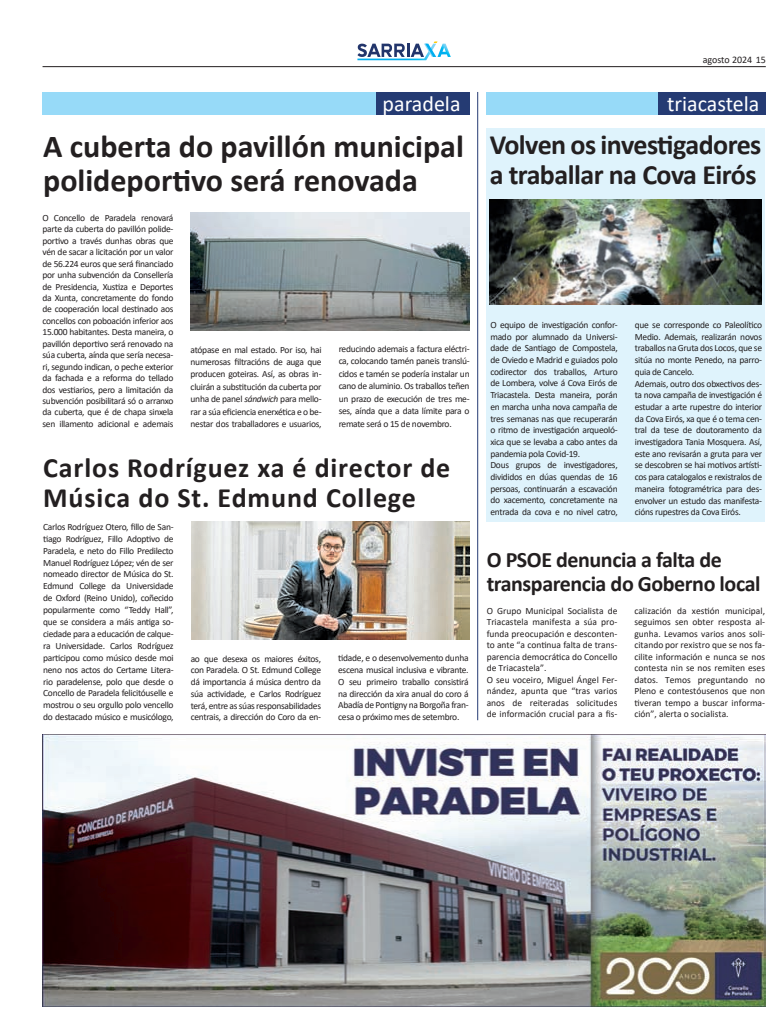
<style>
.page{position:relative;width:780px;height:1035px;background:#fff}
.page>*{position:absolute;margin:0;border:0;box-sizing:border-box;transform-origin:0 0}
.t1{font:700 32px/34px "Calibri";color:#231f20}
.t2{font:700 28px/30px "Calibri";letter-spacing:.02em;color:#231f20}
.t3{font:700 28px/30px "Calibri";letter-spacing:-.02em;color:#231f20}
.t4{font:700 22px/24px "Calibri";letter-spacing:-.02em;color:#231f20}
.t5{font:22px "Calibri";color:#fff}
.t6{font:10px "Calibri";color:#231f20}
.t7{font:9.5px/11.7px "Calibri";letter-spacing:-.03em;color:#231f20;text-align:justify}
.t8{font:9.5px/11.5px "Calibri";color:#231f20}
.s1{font-style:italic}
</style>
<div class="page">
<hr style="left:43px;top:66px;width:722px;height:1px;background:#231f20">
<svg style="left:357px;top:41px;width:94px;height:19px"></svg>
<div style="left:486px;top:92px;width:279px;height:22px;background:#97daf8"></div>
<div style="left:658px;top:92px;width:107px;height:22px;background:#253b73"></div>
<div style="left:486px;top:129px;width:279px;height:393px;background:#dff3fc"></div>
<img style="left:489px;top:199px;width:272px;height:106px">
<img style="left:191px;top:212px;width:278px;height:118px">
<div style="left:43px;top:92px;width:426px;height:22px;background:#97daf8"></div>
<div style="left:376px;top:92px;width:93px;height:22px;background:#253b73"></div>
<hr style="left:477px;top:92px;width:1px;height:628px;background:#253b73">
<img style="left:42px;top:734px;width:723px;height:272px">
<img style="left:191px;top:522px;width:278px;height:118px">
<h3 class="t5" style="left:382px;top:89px;width:79px">paradela</h3>
<p class="t6" style="left:702px;top:53px;width:65px">agosto 2024 15</p>
<h3 class="t5" style="left:667px;top:89px;width:94px">triacastela</h3>
<h1 class="t1" style="left:43px;top:129px;width:422px">A cuberta do pavillón municipal polideportivo será renovada</h1>
<h2 class="t3" style="left:489px;top:130px;width:273px">Volven os investigadores a traballar na Cova Eirós</h2>
<p class="t7" style="left:43px;top:212px;width:132px;line-height:11.4px">O Concello de Paradela renovará parte da cuberta do pavillón polide&shy;portivo a través dunhas obras que vén de sacar a licitación por un valor de 56.224 euros que será financiado por unha subvención da Consellería de Presidencia, Xustiza e Deportes da Xunta, concretamente do fondo de cooperación local destinado aos concellos con poboación inferior aos 15.000 habitantes. Desta maneira, o pavillón deportivo será renovado na súa cuberta, aínda que sería necesa&shy;ri, segundo indican, o peche exterior da fachada e a reforma do tellado dos vestiarios, pero a limitación da subvención posibilitará só o arranxo da cuberta, que é de chapa sinxela sen illamento adicional e ademais</p>
<p class="t7" style="left:190px;top:343px;width:132px;line-height:12.4px">atópase en mal estado. Por iso, hai numerosas filtracións de auga que producen goteiras. Así, as obras in&shy;cluirán a substitución da cuberta por unha de panel <span class="s1">sándwich</span> para mello&shy;rar a súa eficiencia enerxética e o be&shy;nestar dos traballadores e usuarios,</p>
<p class="t7" style="left:338px;top:342px;width:132px;line-height:12.5px">reducindo ademais a factura eléctri&shy;ca, colocando tamén paneis translú&shy;cidos e tamén se podería instalar un cano de aluminio. Os traballos teñen un prazo de execución de tres me&shy;ses, aínda que a data límite para o remate será o 15 de novembro.</p>
<h2 class="t2" style="left:43px;top:452px;width:408px">Carlos Rodríguez xa é director de<br>Música do St. Edmund College</h2>
<p class="t7" style="left:43px;top:520px;width:132px">Carlos Rodríguez Otero, fillo de San&shy;tiago Rodríguez, Fillo Adoptivo de Paradela, e neto do Fillo Predilecto Manuel Rodríguez López; vén de ser nomeado director de Música do St.<br>Edmund College da Universidade de Oxford (Reino Unido), coñecido popularmente como “Teddy Hall”, que se considera a máis antiga so&shy;ciedade para a educación de calque&shy;ra Universidade. Carlos Rodríguez participou como músico desde moi neno nos actos do Certame Litera&shy;rio paradelense, polo que desde o Concello de Paradela felicitóuselle e mostrou o seu orgullo polo vencello do destacado músico e musicólogo,</p>
<p class="t7" style="left:191px;top:652px;width:132px">ao que desexa os maiores éxitos, con Paradela. O St. Edmund College dá importancia á música dentro da súa actividade, e Carlos Rodríguez terá, entre as súas responsabilidades centrais, a dirección do Coro da en-</p>
<p class="t7" style="left:338px;top:652px;width:132px">tidade, e o desenvolvemento dunha escena musical inclusiva e vibrante.<br>O seu primeiro traballo consistirá na dirección da xira anual do coro á Abadía de Pontigny na Borgoña fran&shy;cesa o próximo mes de setembro.</p>
<p class="t7" style="left:490px;top:319px;width:129px;text-align:left">O equipo de investigación confor&shy;mado por alumnado da Universi&shy;dade de Santiago de Compostela, de Oviedo e Madrid e guiados polo codirector dos traballos, Arturo de Lombera, volve á Cova Eirós de<br>Triacastela. Desta maneira, porán en marcha unha nova campaña de tres semanas nas que recuperarán o ritmo de investigación arqueoló&shy;xica que se levaba a cabo antes da pandemia pola Covid-19.<br>Dous grupos de investigadores, divididos en dúas quendas de 16 persoas, continuarán a escavación do xacemento, concretamente na entrada da cova e no nivel catro,</p>
<p class="t7" style="left:634px;top:319px;width:129px;text-align:left">que se corresponde co Paleolítico Medio. Ademais, realizarán novos traballos na Gruta dos Locos, que se sitúa no monte Penedo, na parro&shy;quia de Cancelo.<br>Ademais, outro dos obxectivos des&shy;ta nova campaña de investigación é estudar a arte rupestre do interior da Cova Eirós, xa que é o tema cen&shy;tral da tese de doutoramento da investigadora Tania Mosquera. Así, este ano revisarán a gruta para ver se descobren se hai motivos artísti&shy;cos para catalogalos e rexistralos de maneira fotogramétrica para des&shy;envolver un estudo das manifesta&shy;cións rupestres da Cova Eirós.</p>
<h3 class="t4" style="left:486px;top:547px;width:275px">O PSOE denuncia a falta de transparencia do Goberno local</h3>
<p class="t8" style="left:486px;top:605px;width:132px">O Grupo Municipal Socialista de<br>Triacastela manifesta a súa pro&shy;funda preocupación e desconten&shy;to ante “a continua falta de trans&shy;parencia democrática do Concello de Triacastela”.<br>O seu voceiro, Miguel Ángel Fer&shy;nández, apunta que “tras varios anos de reiteradas solicitudes de información crucial para a fis-</p>
<p class="t7" style="left:634px;top:605px;width:132px">calización da xestión municipal, seguimos sen obter resposta al&shy;gunha. Levamos varios anos soli&shy;citando por rexistro que se nos fa&shy;cilite información e nunca se nos contesta nin se nos remiten eses datos. Temos preguntando no Pleno e contestóusenos que non tiveran tempo a buscar informa&shy;ción”, alerta o socialista.</p>
</div>
